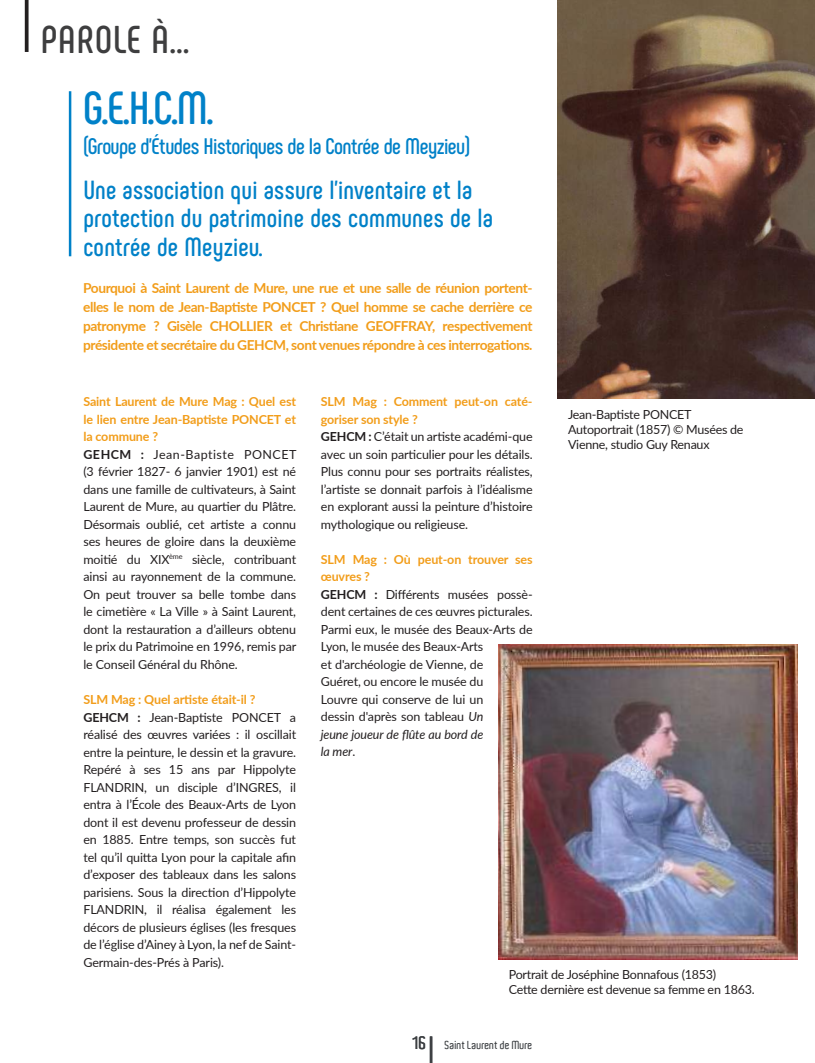
<style>
.page{position:relative;width:815px;height:1063px;background:#fff}
.page>*{position:absolute;margin:0;border:0;box-sizing:border-box;transform-origin:0 0}
.t1{font:700 46.25px "Phenomena";color:#0081c8}
.t2{font:700 38.75px "Phenomena";letter-spacing:.03em;color:#3e3e3f}
.t3{font:700 26.25px/28.8px "Phenomena";letter-spacing:.01em;color:#0081c8}
.t4{font:700 22.5px "Phenomena";letter-spacing:-.025em;color:#0081c8}
.t5{font:600 17.5px "Aldo";color:#3e4144}
.t6{font:700 13.75px/18.8px "Lato";letter-spacing:-.03em;color:#f29d1a;text-align:justify}
.t7{font:12.5px/17.5px "Lato";letter-spacing:-.01em;color:#231f20}
.t8{font:600 11.25px "Aldo";color:#3e4144}
.s1{font-weight:700;color:#f29d1a}
.s2{font-weight:700}
.s3{font-style:italic}
</style>
<div class="page">
<svg style="left:25px;top:0;width:4px;height:52px"></svg>
<hr style="left:69px;top:91px;width:2px;height:165px;background:#0081c8">
<hr style="left:430px;top:1036px;width:2px;height:27px;background:#3e4144">
<img style="left:557px;top:0;width:258px;height:399px">
<img style="left:498px;top:645px;width:300px;height:314px">
<h2 class="t2" style="left:41px;top:16px;width:149px">PAROLE À...</h2>
<h1 class="t1" style="left:83px;top:79px;width:132px">G.E.H.C.M.</h1>
<h3 class="t4" style="left:83px;top:132px;width:389px">(Groupe d'Études Historiques de la Contrée de Meyzieu)</h3>
<h3 class="t3" style="left:83px;top:175px;width:411px">Une association qui assure l’inventaire et la protection du patrimoine des communes de la contrée de Meyzieu.</h3>
<p class="t6" style="left:83px;top:278px;width:451px">Pourquoi à Saint Laurent de Mure, une rue et une salle de réunion portent&shy;elles le nom de Jean-Baptiste PONCET ? Quel homme se cache derrière ce patronyme ? Gisèle CHOLLIER et Christiane GEOFFRAY, respectivement présidente et secrétaire du GEHCM, sont venues répondre à ces interrogations.</p>
<p class="t7" style="left:83px;top:392px;width:215px"><span class="s1">Saint Laurent de Mure Mag : Quel est le lien entre Jean-Baptiste PONCET et la commune ?<br></span><span class="s2">GEHCM :</span> Jean-Baptiste PONCET (3 février 1827- 6 janvier 1901) est né dans une famille de cultivateurs, à Saint Laurent de Mure, au quartier du Plâtre.<br>Désormais oublié, cet artiste a connu ses heures de gloire dans la deuxième moitié du XIX<sup>ème</sup> siècle, contribuant ainsi au rayonnement de la commune.<br>On peut trouver sa belle tombe dans le cimetière « La Ville » à Saint Laurent, dont la restauration a d’ailleurs obtenu le prix du Patrimoine en 1996, remis par le Conseil Général du Rhône.</p>
<p class="t7" style="left:83px;top:690px;width:214px"><span class="s1">SLM Mag : Quel artiste était-il ?<br></span><span class="s2">GEHCM :</span> Jean-Baptiste PONCET a réalisé des œuvres variées : il oscillait entre la peinture, le dessin et la gravure.<br>Repéré à ses 15 ans par Hippolyte FLANDRIN, un disciple d’INGRES, il entra à l’École des Beaux-Arts de Lyon dont il est devenu professeur de dessin en 1885. Entre temps, son succès fut tel qu’il quitta Lyon pour la capitale afin d’exposer des tableaux dans les salons parisiens. Sous la direction d’Hippolyte FLANDRIN, il réalisa également les décors de plusieurs églises (les fresques de l’église d’Ainey à Lyon, la nef de Saint-Germain-des-Prés à Paris).</p>
<p class="t7" style="left:321px;top:392px;width:213px"><span class="s1">SLM Mag : Comment peut-on caté&shy;goriser son style ?<br></span><span class="s2">GEHCM :</span> C’était un artiste académi-que avec un soin particulier pour les détails.<br>Plus connu pour ses portraits réalistes, l’artiste se donnait parfois à l’idéalisme en explorant aussi la peinture d’histoire mythologique ou religieuse.</p>
<p class="t7" style="left:321px;top:550px;width:213px"><span class="s1">SLM Mag : Où peut-on trouver ses œuvres ?<br></span><span class="s2">GEHCM :</span> Différents musées possè&shy;dent certaines de ces œuvres picturales.<br>Parmi eux, le musée des Beaux-Arts de<br>Lyon, le musée des Beaux-Arts<br>et d'archéologie de Vienne, de<br>Guéret, ou encore le musée du<br>Louvre qui conserve de lui un<br>dessin d'après son tableau <span class="s3">Un<br>jeune joueur de flûte au bord de<br>la mer</span>.</p>
<p class="t7" style="left:568px;top:407px;width:177px;line-height:15px">Jean-Baptiste PONCET<br>Autoportrait (1857) © Musées de<br>Vienne, studio Guy Renaux</p>
<h3 class="t5" style="left:413px;top:1033px;width:15px">16</h3>
<p class="t7" style="left:509px;top:967px;width:247px;line-height:15px">Portrait de Joséphine Bonnafous (1853)<br>Cette dernière est devenue sa femme en 1863.</p>
<p class="t8" style="left:445px;top:1039px;width:89px">Saint Laurent de Mure</p>
</div>
